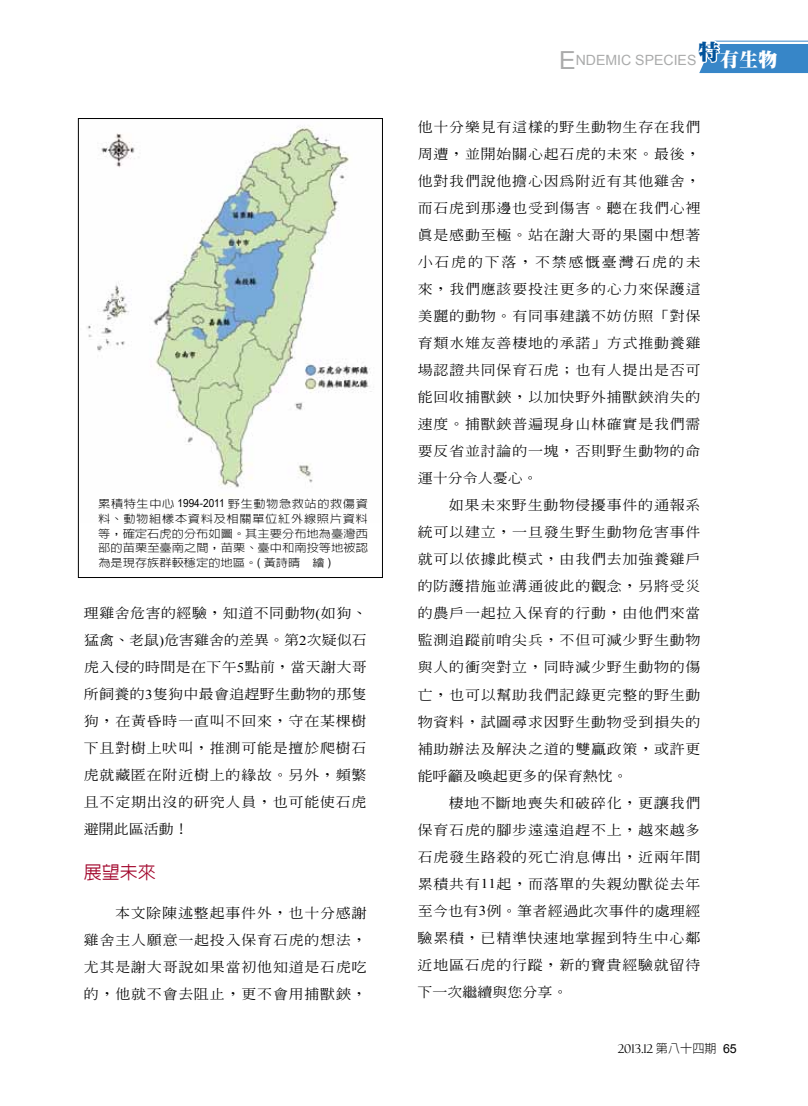
<style>
.page{position:relative;width:808px;height:1106px;background:#fff}
.page>*{position:absolute;margin:0;border:0;box-sizing:border-box;transform-origin:0 0}
.t1{font:500 18px "Lin Gothic";color:#a2062c}
.t2{font:14.1px "Arial";color:#aaabab}
.t3{font:500 13.5px/27px "Inn Ming";letter-spacing:.05em;color:#000;text-align:justify;scale:1.11 1}
.t4{font:12.15px "Felix Titling";color:#000}
.t5{font:300 10.95px/14.7px "Lin Gothic";letter-spacing:.005em;color:#000;text-align:justify;scale:1.11 1}
.s1{font-family:"Arial Narrow";font-weight:400}
.s2{font-family:"Times New Roman";font-weight:400}
.s3{font-size:24.9px}
.s4{font-family:"Inn Ming";font-weight:900;font-size:19.2px;color:#fff}
.s5{font-family:"Lin Gothic";font-weight:300}
.s6{font-family:"Arial";font-size:12.45px}
</style>
<div class="page">
<svg style="left:699px;top:40px;width:109px;height:33px"></svg>
<img style="left:87px;top:125px;width:285px;height:363px">
<div style="left:78px;top:118px;width:305px;height:460px;border:1px solid #000"></div>
<p class="t5" style="left:98px;top:497px;width:244px">累積特生中心 <span class="s1">1994-2011</span> 野生動物急救站的救傷資料、動物組樣本資料及相關單位紅外線照片資料等，確定石虎的分布如圖。其主要分布地為臺灣西部的苗栗至臺南之間，苗栗、臺中和南投等地被認為是現存族群較穩定的地區。<span class="s1">(</span> 黃詩晴 繪 <span class="s1">)</span></p>
<p class="t3" style="left:84px;top:599px;width:256px">理雞舍危害的經驗，知道不同動物<span class="s2">(</span>如狗、猛禽、老鼠<span class="s2">)</span>危害雞舍的差異。第<span class="s2">2</span>次疑似石虎入侵的時間是在下午<span class="s2">5</span>點前，當天謝大哥所飼養的<span class="s2">3</span>隻狗中最會追趕野生動物的那隻狗，在黃昏時一直叫不回來，守在某棵樹下且對樹上吠叫，推測可能是擅於爬樹石虎就藏匿在附近樹上的緣故。另外，頻繁且不定期出沒的研究人員，也可能使石虎避開此區活動！</p>
<h1 class="t1" style="left:84px;top:863px;width:73px">展望未來</h1>
<p class="t3" style="left:84px;top:899px;width:256px;text-indent:31px">本文除陳述整起事件外，也十分感謝雞舍主人願意一起投入保育石虎的想法，尤其是謝大哥說如果當初他知道是石虎吃的，他就不會去阻止，更不會用捕獸鋏，</p>
<p class="t2" style="left:559px;top:51px;width:220px"><span class="s3">E</span>NDEMIC SPECIES<sup>特</sup><span class="s4">有生物</span></p>
<p class="t3" style="left:418px;top:113px;width:256px">他十分樂見有這樣的野生動物生存在我們周遭，並開始關心起石虎的未來。最後，他對我們說他擔心因為附近有其他雞舍，而石虎到那邊也受到傷害。聽在我們心裡真是感動至極。站在謝大哥的果園中想著小石虎的下落，不禁感慨臺灣石虎的未來，我們應該要投注更多的心力來保護這美麗的動物。有同事建議不妨仿照「對保育類水雉友善棲地的承諾」方式推動養雞場認證共同保育石虎；也有人提出是否可能回收捕獸鋏，以加快野外捕獸鋏消失的速度。捕獸鋏普遍現身山林確實是我們需要反省並討論的一塊，否則野生動物的命運十分令人憂心。</p>
<p class="t3" style="left:418px;top:491px;width:256px;text-indent:31px">如果未來野生動物侵擾事件的通報系統可以建立，一旦發生野生動物危害事件就可以依據此模式，由我們去加強養雞戶的防護措施並溝通彼此的觀念，另將受災的農戶一起拉入保育的行動，由他們來當監測追蹤前哨尖兵，不但可減少野生動物與人的衝突對立，同時減少野生動物的傷亡，也可以幫助我們記錄更完整的野生動物資料，試圖尋求因野生動物受到損失的補助辦法及解決之道的雙贏政策，或許更能呼籲及喚起更多的保育熱忱。</p>
<p class="t3" style="left:418px;top:788px;width:256px;text-indent:31px">棲地不斷地喪失和破碎化，更讓我們保育石虎的腳步遠遠追趕不上，越來越多石虎發生路殺的死亡消息傳出，近兩年間累積共有<span class="s2">11</span>起，而落單的失親幼獸從去年至今也有<span class="s2">3</span>例。筆者經過此次事件的處理經驗累積，已精準快速地掌握到特生中心鄰近地區石虎的行蹤，新的寶貴經驗就留待下一次繼續與您分享。</p>
<p class="t4" style="left:618px;top:1041px;width:121px">2013.12 <span class="s5">第八十四期</span> <span class="s6">65</span></p>
</div>
